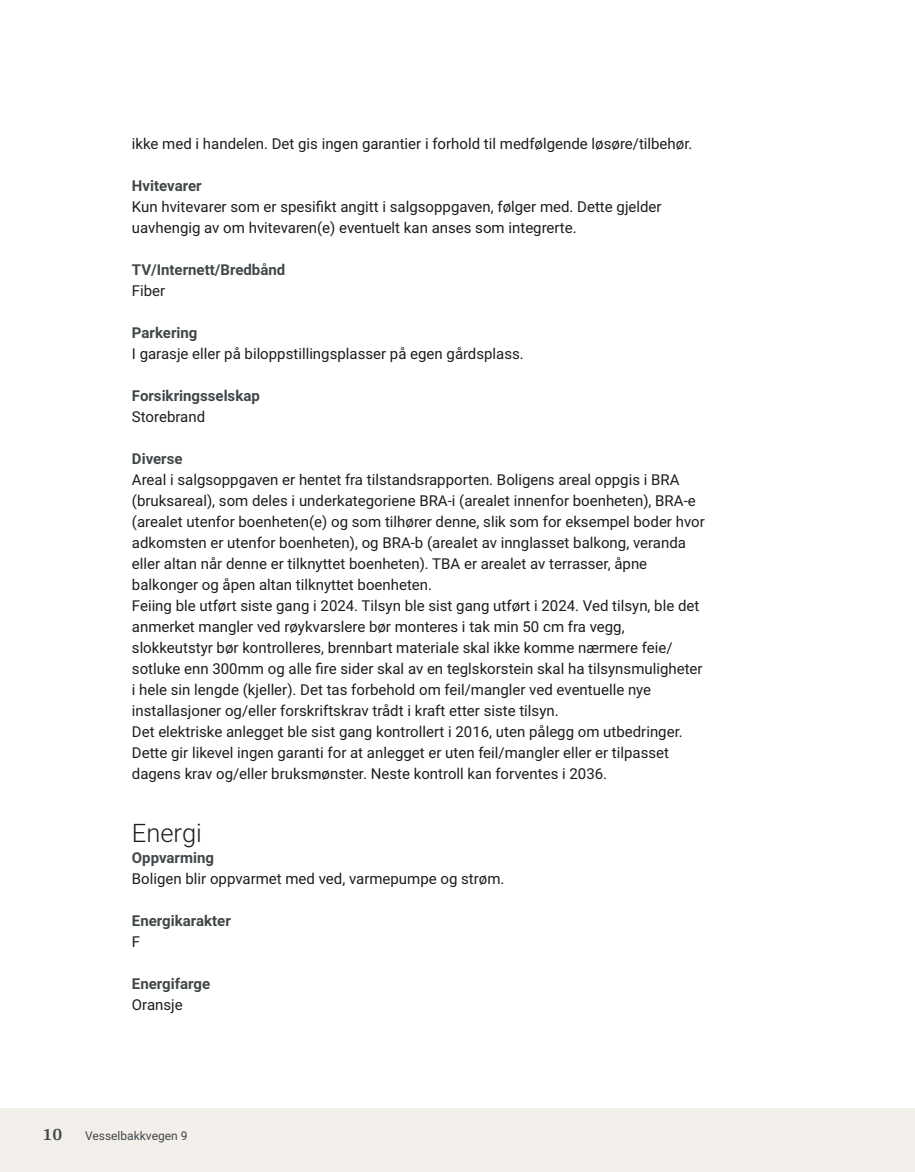
<style>
.page{position:relative;width:915px;height:1172px;background:#fff}
.page>*{position:absolute;margin:0;border:0;box-sizing:border-box;transform-origin:0 0}
.t1{font:300 25.5px "Roboto Vitec";color:#1d1d1b}
.t2{font:700 18px "Arya";color:#414749}
.t3{font:15px/21px "Roboto Vitec";color:#1d1d1b}
.t4{font:700 15px "Roboto Vitec";color:#414749}
.t5{font:12px "Roboto Vitec";color:#414749}
</style>
<div class="page">
<div style="left:0;top:1108px;width:914px;height:64px;background:#f2eeea"></div>
<p class="t3" style="left:132px;top:132px;width:562px">ikke med i handelen. Det gis ingen garantier i forhold til medfølgende løsøre/tilbehør.</p>
<p class="t4" style="left:132px;top:175px;width:71px">Hvitevarer</p>
<p class="t3" style="left:132px;top:195px;width:531px">Kun hvitevarer som er spesifikt angitt i salgsoppgaven, følger med. Dette gjelder uavhengig av om hvitevaren(e) eventuelt kan anses som integrerte.</p>
<p class="t4" style="left:132px;top:259px;width:155px">TV/Internett/Bredbånd</p>
<p class="t3" style="left:132px;top:279px;width:35px">Fiber</p>
<p class="t4" style="left:132px;top:322px;width:67px">Parkering</p>
<p class="t3" style="left:132px;top:342px;width:393px">I garasje eller på biloppstillingsplasser på egen gårdsplass.</p>
<p class="t4" style="left:132px;top:385px;width:129px">Forsikringsselskap</p>
<p class="t3" style="left:132px;top:405px;width:75px">Storebrand</p>
<p class="t4" style="left:132px;top:448px;width:52px">Diverse</p>
<p class="t3" style="left:132px;top:468px;width:574px">Areal i salgsoppgaven er hentet fra tilstandsrapporten. Boligens areal oppgis i BRA (bruksareal), som deles i underkategoriene BRA‑i (arealet innenfor boenheten), BRA‑e (arealet utenfor boenheten(e) og som tilhører denne, slik som for eksempel boder hvor adkomsten er utenfor boenheten), og BRA‑b (arealet av innglasset balkong, veranda eller altan når denne er tilknyttet boenheten). TBA er arealet av terrasser, åpne balkonger og åpen altan tilknyttet boenheten.<br>Feiing ble utført siste gang i 2024. Tilsyn ble sist gang utført i 2024. Ved tilsyn, ble det anmerket mangler ved røykvarslere bør monteres i tak min 50 cm fra vegg, slokkeutstyr bør kontrolleres, brennbart materiale skal ikke komme nærmere feie/ sotluke enn 300mm og alle fire sider skal av en teglskorstein skal ha tilsynsmuligheter i hele sin lengde (kjeller). Det tas forbehold om feil/mangler ved eventuelle nye installasjoner og/eller forskriftskrav trådt i kraft etter siste tilsyn.<br>Det elektriske anlegget ble sist gang kontrollert i 2016, uten pålegg om utbedringer.<br>Dette gir likevel ingen garanti for at anlegget er uten feil/mangler eller er tilpasset dagens krav og/eller bruksmønster. Neste kontroll kan forventes i 2036.</p>
<h1 class="t1" style="left:132px;top:815px;width:71px">Energi</h1>
<p class="t4" style="left:132px;top:847px;width:84px">Oppvarming</p>
<p class="t3" style="left:132px;top:867px;width:374px">Boligen blir oppvarmet med ved, varmepumpe og strøm.</p>
<p class="t4" style="left:132px;top:910px;width:100px">Energikarakter</p>
<p class="t3" style="left:132px;top:930px;width:10px">F</p>
<p class="t4" style="left:132px;top:973px;width:80px">Energifarge</p>
<p class="t3" style="left:132px;top:993px;width:52px">Oransje</p>
<p class="t2" style="left:43px;top:1123px;width:21px">10</p>
<p class="t5" style="left:85px;top:1127px;width:104px">Vesselbakkvegen 9</p>
</div>
